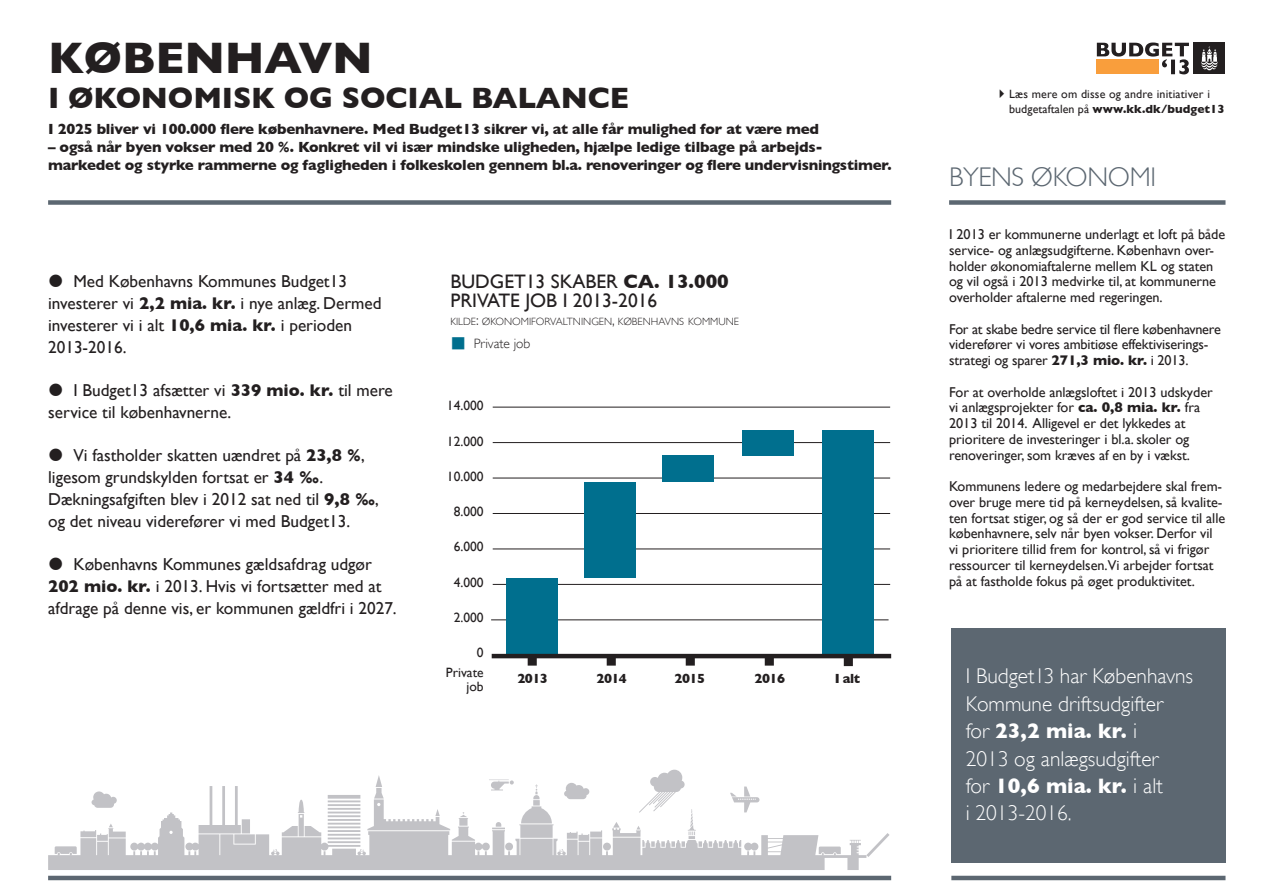
<style>
.page{position:relative;width:1263px;height:893px;background:#fff}
.page>*{position:absolute;margin:0;border:0;box-sizing:border-box;transform-origin:0 0}
.t1{font:700 45px "Gill Sans";letter-spacing:-.005em;color:#231f20}
.t2{font:700 30px "Gill Sans";letter-spacing:-.005em;color:#231f20}
.t3{font:300 27px "Gill Sans";letter-spacing:-.015em;color:#5c6771}
.t4{font:300 21.3px/27.5px "Gill Sans";color:#fff}
.t5{font:19.5px/19.5px "Gill Sans";color:#231f20}
.t6{font:17.25px/21.8px "Gill Sans";color:#231f20}
.t7{font:700 15px/18px "Gill Sans";letter-spacing:-.015em;color:#231f20}
.t8{font:14.25px/15.8px "Gill Sans";letter-spacing:-.005em;color:#231f20}
.t9{font:13.5px/19.8px "Gill Sans";color:#231f20;text-align:right}
.t10{font:700 13.5px "Gill Sans";letter-spacing:-.04em;color:#231f20}
.t11{font:300 13.5px "Gill Sans";color:#231f20}
.t12{font:12px/14.4px "Gill Sans";letter-spacing:.015em;color:#231f20}
.t13{font:300 10.5px "Gill Sans";color:#231f20}
.s1{font-weight:700}
.s2{font-size:15px}
.s3{color:#006f8e}
</style>
<div class="page">
<div style="left:951px;top:628px;width:274px;height:234px;background:#5c6771"></div>
<div style="left:1193px;top:43px;width:32px;height:31px;background:#231f20"></div>
<svg style="left:1201px;top:46px;width:17px;height:24px"></svg>
<svg style="left:1097px;top:43px;width:92px;height:31px"></svg>
<div style="left:48px;top:200px;width:843px;height:5px;background:#5c6771"></div>
<hr style="left:48px;top:876px;width:843px;height:4px;background:#5c6771">
<div style="left:949px;top:200px;width:276px;height:5px;background:#5c6771"></div>
<hr style="left:951px;top:876px;width:274px;height:4px;background:#5c6771">
<svg style="left:48px;top:770px;width:841px;height:100px"></svg>
<div style="left:607px;top:654px;width:9px;height:12px;background:#231f20"></div>
<div style="left:528px;top:654px;width:9px;height:12px;background:#231f20"></div>
<div style="left:686px;top:654px;width:9px;height:12px;background:#231f20"></div>
<div style="left:765px;top:654px;width:9px;height:12px;background:#231f20"></div>
<div style="left:844px;top:655px;width:9px;height:11px;background:#231f20"></div>
<hr style="left:493px;top:584px;width:397px;height:1px;background:#231f20">
<hr style="left:493px;top:549px;width:397px;height:1px;background:#231f20">
<hr style="left:491px;top:619px;width:397px;height:1px;background:#231f20">
<hr style="left:493px;top:513px;width:397px;height:1px;background:#231f20">
<hr style="left:493px;top:478px;width:397px;height:1px;background:#231f20">
<hr style="left:493px;top:442px;width:397px;height:1px;background:#231f20">
<hr style="left:493px;top:407px;width:397px;height:1px;background:#231f20">
<div style="left:506px;top:579px;width:52px;height:75px;background:#006f8e"></div>
<div style="left:584px;top:482px;width:52px;height:95px;background:#006f8e"></div>
<div style="left:662px;top:455px;width:52px;height:26px;background:#006f8e"></div>
<div style="left:742px;top:430px;width:52px;height:25px;background:#006f8e"></div>
<div style="left:822px;top:430px;width:52px;height:225px;background:#006f8e"></div>
<hr style="left:492px;top:654px;width:399px;height:4px;background:#231f20">
<h1 class="t1" style="left:48px;top:32px;width:326px">København</h1>
<h2 class="t2" style="left:48px;top:80px;width:583px">i økonomi sk og social balance</h2>
<p class="t12" style="left:1009px;top:87px;width:217px">Læs mere om disse og andre initiativer i budgetaftalen på <span class="s1">www.kk.dk/budget13</span></p>
<p class="t7" style="left:48px;top:120px;width:772px">I 2025 bliver vi 100.000 flere københavnere. Med Budget13 sikrer vi, at alle får mulighed for at være med</p>
<p class="t7" style="left:48px;top:138px;width:845px">– også når byen vokser med 20 %. Konkret vil vi især mindske uligheden, hjælpe ledige tilbage på arbejds&shy;markedet og styrke rammerne og fagligheden i folkeskolen gennem bl.a. renoveringer og flere undervisningstimer.</p>
<p class="t6" style="left:48px;top:270px;width:335px;text-indent:25px">Med Københavns Kommunes Budget13 investerer vi <span class="s1">2,2 mia. kr.</span> i nye anlæg. Dermed investerer vi i alt <span class="s1">10,6 mia. kr.</span> i perioden 2013-2016.</p>
<p class="t6" style="left:48px;top:379px;width:346px;text-indent:25px">I Budget13 afsætter vi <span class="s1">339 mio. kr.</span> til mere service til københavnerne.</p>
<p class="t6" style="left:48px;top:444px;width:332px;text-indent:25px">Vi fastholder skatten uændret på <span class="s1">23,8 %</span>, ligesom grundskylden fortsat er <span class="s1">34 ‰</span>.<br>Dækningsafgiften blev i 2012 sat ned til <span class="s1">9,8 ‰</span>, og det niveau viderefører vi med Budget13.</p>
<p class="t6" style="left:48px;top:553px;width:350px;text-indent:25px">Københavns Kommunes gældsafdrag udgør<br><span class="s1">202 mio. kr.</span> i 2013. Hvis vi fortsætter med at afdrage på denne vis, er kommunen gældfri i 2027.</p>
<h3 class="t5" style="left:450px;top:271px;width:280px">BUDGET13 SKABER <span class="s1">CA. 13.000<br></span>PRIVATE JOB I 2013-2016</h3>
<p class="t13" style="left:450px;top:315px;width:290px">KILDE<span class="s2">:</span> ØKONOMIFORVALTNINGEN<span class="s2">,</span> KØBENHAVNS KOMMUNE</p>
<p class="t11" style="left:450px;top:335px;width:81px"><span class="s3">■</span> Private job</p>
<p class="t9" style="left:447px;top:396px;width:38px">14.000</p>
<p class="t9" style="left:447px;top:431px;width:38px">12.000</p>
<p class="t9" style="left:447px;top:466px;width:38px">10.000</p>
<p class="t9" style="left:454px;top:502px;width:31px">8.000</p>
<p class="t9" style="left:454px;top:537px;width:31px">6.000</p>
<p class="t9" style="left:454px;top:572px;width:31px">4.000</p>
<p class="t9" style="left:454px;top:607px;width:31px">2.000</p>
<p class="t9" style="left:446px;top:643px;width:39px">0<br>Private</p>
<p class="t9" style="left:466px;top:676px;width:19px">job</p>
<p class="t10" style="left:517px;top:671px;width:32px">2013</p>
<p class="t10" style="left:596px;top:671px;width:32px">2014</p>
<p class="t10" style="left:675px;top:671px;width:32px">2015</p>
<p class="t10" style="left:755px;top:671px;width:32px">2016</p>
<p class="t10" style="left:835px;top:671px;width:27px">I alt</p>
<h3 class="t3" style="left:949px;top:161px;width:208px">byens økonomi</h3>
<p class="t8" style="left:949px;top:226px;width:278px">I 2013 er kommunerne underlagt et loft på både service- og anlægsudgifterne. København over&shy;holder økonomiaftalerne mellem KL og staten og vil også i 2013 medvirke til, at kommunerne overholder aftalerne med regeringen.</p>
<p class="t8" style="left:949px;top:321px;width:273px">For at skabe bedre service til flere københavnere viderefører vi vores ambitiøse effektiviserings&shy;strategi og sparer <span class="s1">271,3 mio. kr.</span> i 2013.</p>
<p class="t8" style="left:949px;top:384px;width:265px">For at overholde anlægsloftet i 2013 udskyder vi anlægsprojekter for <span class="s1">ca. 0,8 mia. kr.</span> fra 2013 til 2014. Alligevel er det lykkedes at prioritere de investeringer i bl.a. skoler og renoveringer, som kræves af en by i vækst.</p>
<p class="t8" style="left:949px;top:478px;width:278px">Kommunens ledere og medarbejdere skal frem&shy;over bruge mere tid på kerneydelsen, så kvalite&shy;ten fortsat stiger, og så der er god service til alle københavnere, selv når byen vokser. Derfor vil vi prioritere tillid frem for kontrol, så vi frigør ressourcer til kerneydelsen.Vi arbejder fortsat på at fastholde fokus på øget produktivitet.</p>
<h3 class="t4" style="left:966px;top:662px;width:229px">I Budget13 har Københavns<br>Kommune driftsudgifter<br>for <span class="s1">23,2 mia. kr.</span> i<br>2013 og anlægsudgifter<br>for <span class="s1">10,6 mia. kr.</span> i alt<br>i 2013-2016.</h3>
</div>
